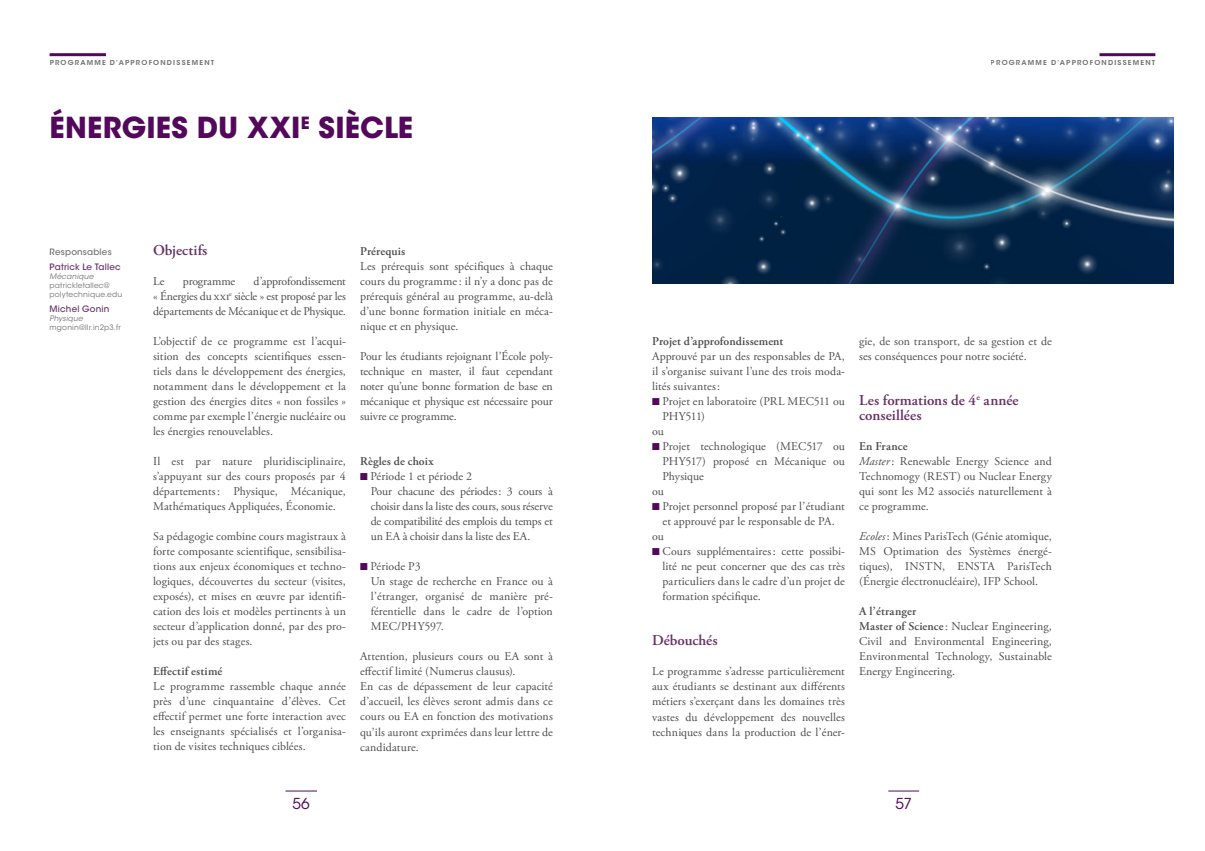
<style>
.page{position:relative;width:1205px;height:851px;background:#fff}
.page>*{position:absolute;margin:0;border:0;box-sizing:border-box;transform-origin:0 0}
.t1{font:700 28.75px "ITC Avant Garde Std";letter-spacing:.005em;color:#53085b}
.t2{font:600 15px/15px "Adobe Garamond Pro";letter-spacing:.005em;color:#663165}
.t3{font:15px "ITC Avant Garde Std";color:#53085b}
.t4{font:11.88px/15px "Adobe Garamond Pro";letter-spacing:.005em;color:#4b4c4d;text-align:justify}
.t5{font:600 11.88px "Adobe Garamond Pro";letter-spacing:.005em;color:#4b4c4d}
.t6{font:500 8.75px "ITC Avant Garde Std";letter-spacing:.02em;color:#663165}
.t7{font:500 8.75px "ITC Avant Garde Std";letter-spacing:.02em;color:#717074}
.t8{font:7.5px/9px "ITC Avant Garde Std";letter-spacing:.025em;color:#717074}
.t9{font:italic 7.5px "ITC Avant Garde Std";letter-spacing:.02em;color:#717074}
.t10{font:600 7px "ITC Avant Garde Std";letter-spacing:.17em;color:#717074}
.s1{color:#53085b}
.s2{font-weight:600}
.s3{font-style:italic}
</style>
<div class="page">
<hr style="left:50px;top:53px;width:56px;height:3px;background:#53085b">
<hr style="left:1099px;top:53px;width:56px;height:3px;background:#53085b">
<hr style="left:888px;top:790px;width:31px;height:1px;background:#53085b">
<hr style="left:285px;top:790px;width:32px;height:1px;background:#53085b">
<img style="left:652px;top:117px;width:521px;height:166px">
<p class="t10" style="left:50px;top:58px;width:166px">PROGRAMME D’APPROFONDISSEMENT</p>
<p class="t10" style="left:990px;top:58px;width:166px">PROGRAMME D’APPROFONDISSEMENT</p>
<h1 class="t1" style="left:50px;top:109px;width:365px">ÉNERGIES DU XXI<sup>E</sup> SIÈCLE</h1>
<p class="t7" style="left:50px;top:246px;width:64px">Responsables</p>
<p class="t6" style="left:50px;top:261px;width:73px">Patrick Le Tallec</p>
<p class="t9" style="left:50px;top:272px;width:45px">Mécanique</p>
<p class="t8" style="left:50px;top:281px;width:74px">patrickletallec@ polytechnique.edu</p>
<p class="t6" style="left:50px;top:303px;width:61px">Michel Gonin</p>
<p class="t9" style="left:50px;top:314px;width:35px">Physique</p>
<p class="t8" style="left:50px;top:323px;width:73px">mgonin@llr.in2p3.fr</p>
<p class="t2" style="left:153px;top:243px;width:56px">Objectifs</p>
<p class="t4" style="left:153px;top:274px;width:13px">Le</p>
<p class="t4" style="left:183px;top:274px;width:54px">programme</p>
<p class="t4" style="left:153px;top:274px;width:194px;text-indent:101px">d’approfondissement « Énergies du xxi<sup>e</sup> siècle » est proposé par les départements de Mécanique et de Physique.</p>
<p class="t4" style="left:153px;top:334px;width:194px">L’objectif de ce programme est l’acqui&shy;sition des concepts scientifiques essen&shy;tiels dans le développement des énergies, notamment dans le développement et la gestion des énergies dites « non fossiles » comme par exemple l’énergie nucléaire ou les énergies renouvelables.</p>
<p class="t4" style="left:153px;top:454px;width:194px">Il est par nature pluridisciplinaire, s’appuyant sur des cours proposés par 4 départements: Physique, Mécanique, Mathématiques Appliquées, Économie.</p>
<p class="t4" style="left:153px;top:529px;width:194px">Sa pédagogie combine cours magistraux à forte composante scientifique, sensibilisa&shy;tions aux enjeux économiques et techno&shy;logiques, découvertes du secteur (visites, exposés), et mises en œuvre par identifi&shy;cation des lois et modèles pertinents à un secteur d’application donné, par des pro&shy;jets ou par des stages.</p>
<p class="t5" style="left:153px;top:664px;width:71px">Effectif estimé</p>
<p class="t4" style="left:153px;top:679px;width:194px">Le programme rassemble chaque année près d’une cinquantaine d’élèves. Cet effectif permet une forte interaction avec les enseignants spécialisés et l’organisa&shy;tion de visites techniques ciblées.</p>
<p class="t5" style="left:360px;top:244px;width:47px">Prérequis</p>
<p class="t4" style="left:360px;top:259px;width:194px">Les prérequis sont spécifiques à chaque cours du programme: il n’y a donc pas de prérequis général au programme, au-delà d’une bonne formation initiale en méca&shy;nique et en physique.</p>
<p class="t4" style="left:360px;top:349px;width:194px">Pour les étudiants rejoignant l’École poly&shy;technique en master, il faut cependant noter qu’une bonne formation de base en mécanique et physique est nécessaire pour suivre ce programme.</p>
<p class="t5" style="left:360px;top:454px;width:75px">Règles de choix</p>
<p class="t4" style="left:371px;top:469px;width:184px;text-align:left;text-indent:-11px"><span class="s1">■</span> Période 1 et période 2<br>Pour chacune des périodes: 3 cours à choisir dans la liste des cours, sous réserve de compatibilité des emplois du temps et un EA à choisir dans la liste des EA.</p>
<p class="t4" style="left:371px;top:559px;width:184px;text-align:left;text-indent:-11px"><span class="s1">■</span> Période P3<br>Un stage de recherche en France ou à l’étranger, organisé de manière pré&shy;férentielle dans le cadre de l’option<br>MEC/PHY597.</p>
<p class="t4" style="left:360px;top:649px;width:194px;text-align:left">Attention, plusieurs cours ou EA sont à effectif limité (Numerus clausus).<br>En cas de dépassement de leur capacité d’accueil, les élèves seront admis dans ce cours ou EA en fonction des motivations qu’ils auront exprimées dans leur lettre de candidature.</p>
<p class="t5" style="left:652px;top:334px;width:133px">Projet d’approfondissement</p>
<p class="t4" style="left:652px;top:349px;width:194px">Approuvé par un des responsables de PA, il s’organise suivant l’une des trois moda&shy;lités suivantes:</p>
<p class="t4" style="left:652px;top:394px;width:194px"><span class="s1">■</span> Projet en laboratoire (PRL MEC511 ou</p>
<p class="t4" style="left:662px;top:409px;width:44px">PHY511)</p>
<p class="t4" style="left:652px;top:424px;width:13px">ou</p>
<p class="t4" style="left:652px;top:439px;width:194px"><span class="s1">■</span> Projet technologique (MEC517 ou</p>
<p class="t4" style="left:662px;top:454px;width:184px">PHY517) proposé en Mécanique ou</p>
<p class="t4" style="left:662px;top:469px;width:43px">Physique</p>
<p class="t4" style="left:652px;top:484px;width:13px">ou</p>
<p class="t4" style="left:652px;top:499px;width:194px"><span class="s1">■</span> Projet personnel proposé par l’étudiant</p>
<p class="t4" style="left:662px;top:514px;width:174px">et approuvé par le responsable de PA.</p>
<p class="t4" style="left:652px;top:529px;width:13px">ou</p>
<p class="t4" style="left:662px;top:544px;width:184px;text-indent:-10px"><span class="s1">■</span> Cours supplémentaires: cette possibi&shy;lité ne peut concerner que des cas très particuliers dans le cadre d’un projet de formation spécifique.</p>
<p class="t2" style="left:652px;top:633px;width:67px">Débouchés</p>
<p class="t4" style="left:652px;top:664px;width:194px">Le programme s’adresse particulièrement aux étudiants se destinant aux différents métiers s’exerçant dans les domaines très vastes du développement des nouvelles techniques dans la production de l’éner-</p>
<p class="t4" style="left:859px;top:334px;width:194px">gie, de son transport, de sa gestion et de ses conséquences pour notre société.</p>
<p class="t2" style="left:859px;top:393px;width:161px">Les formations de 4<sup>e</sup> année conseillées</p>
<p class="t4" style="left:859px;top:439px;width:194px;text-align:left"><span class="s2">En France<br></span><span class="s3">Master</span>: Renewable Energy Science and<br>Technomogy (REST) ou Nuclear Energy qui sont les M2 associés naturellement à ce programme.</p>
<p class="t4" style="left:859px;top:529px;width:194px"><span class="s3">Ecoles</span>: Mines ParisTech (Génie atomique, MS Optimation des Systèmes énergé&shy;tiques), INSTN, ENSTA ParisTech (Énergie électronucléaire), IFP School.</p>
<p class="t4" style="left:859px;top:604px;width:194px;text-align:left"><span class="s2">A l’étranger<br>Master of Science</span> : Nuclear Engineering,<br>Civil and Environmental Engineering,<br>Environmental Technology, Sustainable<br>Energy Engineering.</p>
<p class="t3" style="left:292px;top:794px;width:19px">56</p>
<p class="t3" style="left:895px;top:794px;width:18px">57</p>
</div>
